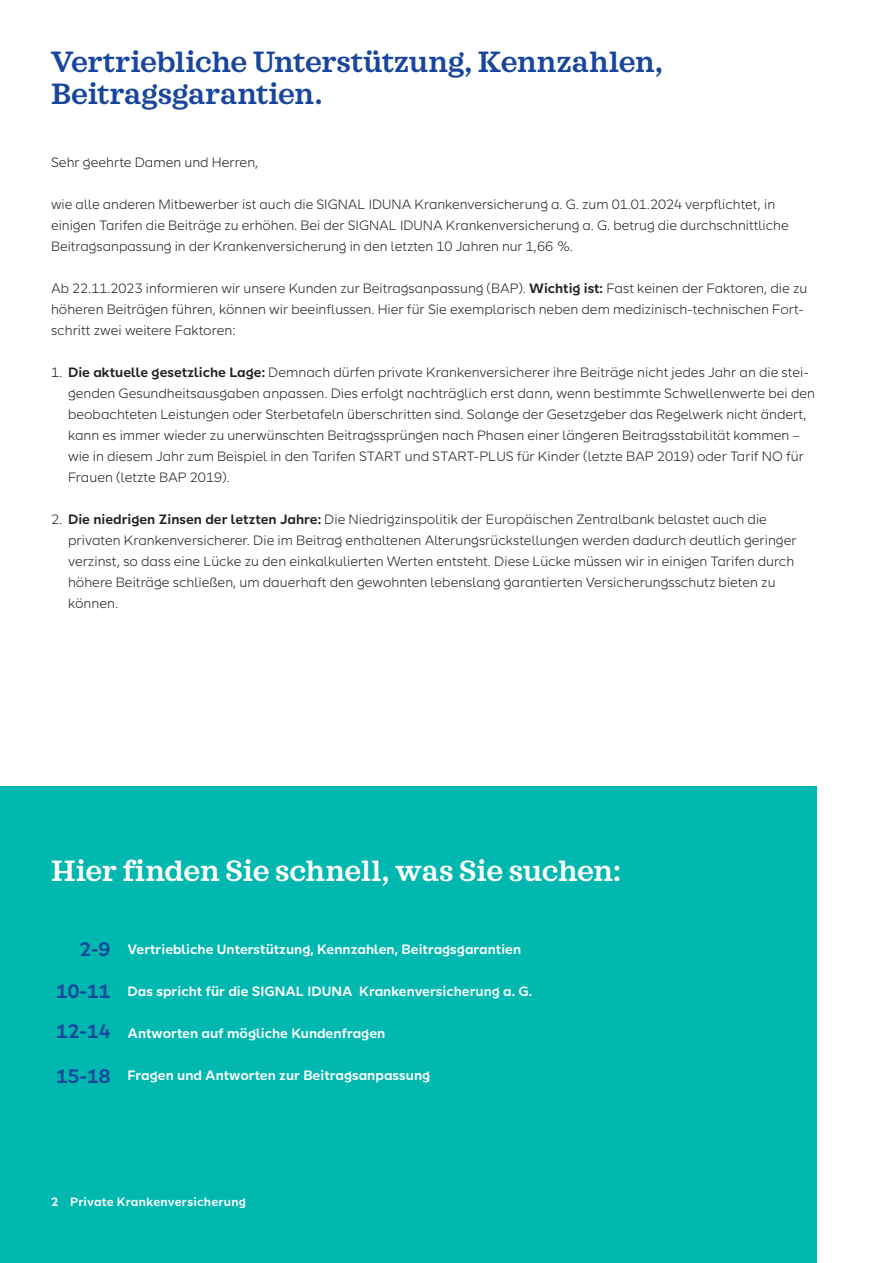
<style>
.page{position:relative;width:893px;height:1263px;background:#fff}
.page>*{position:absolute;margin:0;border:0;box-sizing:border-box;transform-origin:0 0}
.t1{font:600 30px/31.5px "SI Serif";letter-spacing:-.005em;color:#18469d}
.t2{font:600 30px "SI Serif";letter-spacing:-.015em;color:#fff}
.t3{font:600 19.5px "SI Sans";color:#18469d}
.t4{font:300 13.5px/21px "SI Sans";color:#231f20}
.t5{font:600 13.5px "SI Sans";color:#fff}
.t6{font:600 12px "SI Sans";letter-spacing:.015em;color:#fff}
.s1{font-weight:600}
.s2{font-size:19.5px;color:#18469d}
</style>
<div class="page">
<div style="left:0;top:786px;width:816px;height:477px;background:#00b8af"></div>
<h1 class="t1" style="left:51px;top:46px;width:613px">Vertriebliche Unterstützung, Kennzahlen,<br>Beitragsgarantien.</h1>
<p class="t4" style="left:51px;top:150px;width:209px">Sehr geehrte Damen und Herren,</p>
<p class="t4" style="left:51px;top:192px;width:739px">wie alle anderen Mitbewerber ist auch die SIGNAL IDUNA Krankenversicherung a. G. zum 01.01.2024 verpflichtet, in einigen Tarifen die Beiträge zu erhöhen. Bei der SIGNAL IDUNA Krankenversicherung a. G. betrug die durchschnittliche<br>Beitragsanpassung in der Krankenversicherung in den letzten 10 Jahren nur 1,66 %.</p>
<p class="t4" style="left:51px;top:276px;width:758px">Ab 22.11.2023 informieren wir unsere Kunden zur Beitragsanpassung (BAP). <span class="s1">Wichtig ist:</span> Fast keinen der Faktoren, die zu höheren Beiträgen führen, können wir beeinflussen. Hier für Sie exemplarisch neben dem medizinisch-technischen Fort&shy;schritt zwei weitere Faktoren:</p>
<p class="t4" style="left:68px;top:360px;width:748px;text-indent:-17px">1. <span class="s1">Die aktuelle gesetzliche Lage:</span> Demnach dürfen private Krankenversicherer ihre Beiträge nicht jedes Jahr an die stei&shy;genden Gesundheitsausgaben anpassen. Dies erfolgt nachträglich erst dann, wenn bestimmte Schwellenwerte bei den beobachteten Leistungen oder Sterbetafeln überschritten sind. Solange der Gesetzgeber das Regelwerk nicht ändert, kann es immer wieder zu unerwünschten Beitragssprüngen nach Phasen einer längeren Beitragsstabilität kommen – wie in diesem Jahr zum Beispiel in den Tarifen START und START-PLUS für Kinder (letzte BAP 2019) oder Tarif NO für Frauen (letzte BAP 2019).</p>
<p class="t4" style="left:68px;top:507px;width:730px;text-indent:-17px">2. <span class="s1">Die niedrigen Zinsen der letzten Jahre:</span> Die Niedrigzinspolitik der Europäischen Zentralbank belastet auch die privaten Krankenversicherer. Die im Beitrag enthaltenen Alterungsrückstellungen werden dadurch deutlich geringer verzinst, so dass eine Lücke zu den einkalkulierten Werten entsteht. Diese Lücke müssen wir in einigen Tarifen durch höhere Beiträge schließen, um dauerhaft den gewohnten lebenslang garantierten Versicherungsschutz bieten zu können.</p>
<h1 class="t2" style="left:51px;top:852px;width:571px">Hier finden Sie schnell, was Sie suchen:</h1>
<p class="t5" style="left:79px;top:939px;width:443px"><span class="s2">2-9</span> Vertriebliche Unterstützung, Kennzahlen, Beitragsgarantien</p>
<p class="t5" style="left:128px;top:981px;width:406px">Das spricht für die SIGNAL IDUNA Krankenversicherung a. G.</p>
<p class="t5" style="left:128px;top:1023px;width:259px">Antworten auf mögliche Kundenfragen</p>
<p class="t5" style="left:128px;top:1065px;width:304px">Fragen und Antworten zur Beitragsanpassung</p>
<h2 class="t3" style="left:56px;top:977px;width:56px">10-11</h2>
<h2 class="t3" style="left:56px;top:1017px;width:56px">12-14</h2>
<h2 class="t3" style="left:56px;top:1061px;width:56px">15-18</h2>
<p class="t6" style="left:51px;top:1193px;width:197px">2 Private Krankenversicherung</p>
</div>
